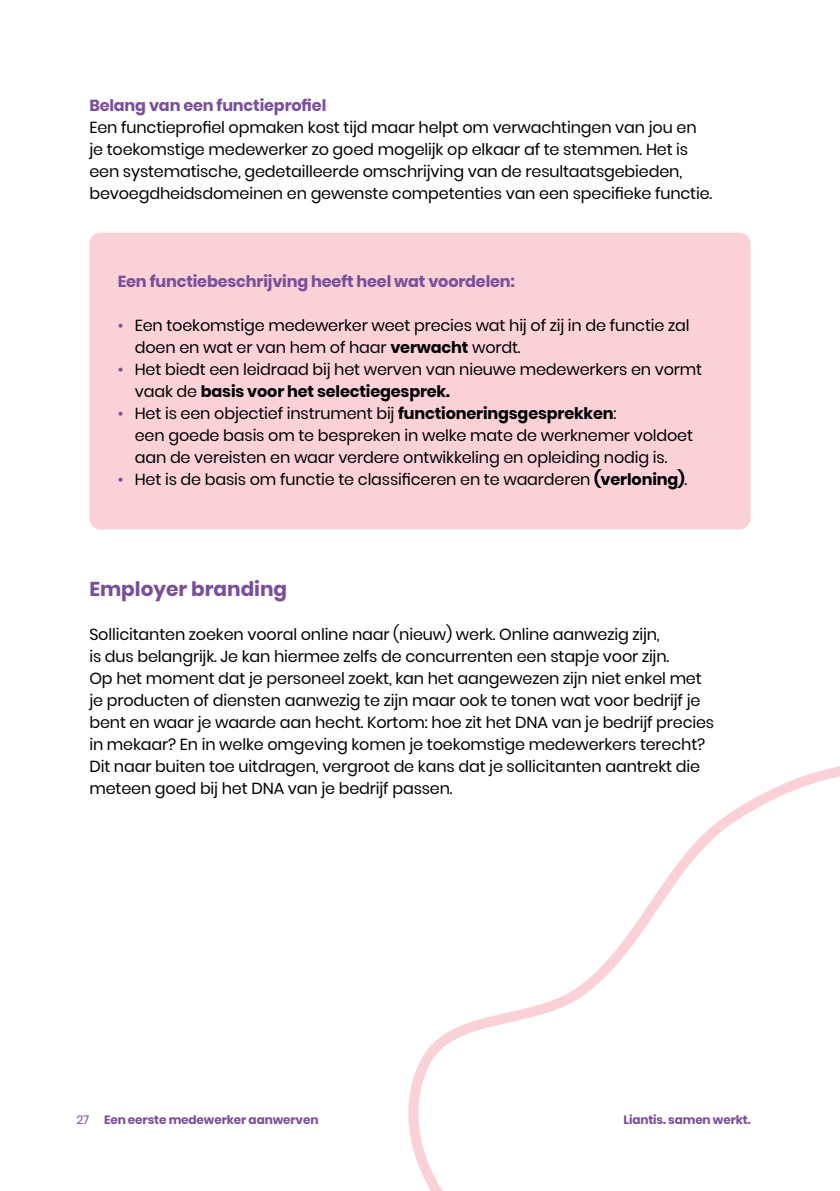
<style>
.page{position:relative;width:840px;height:1191px;background:#fff}
.page>*{position:absolute;margin:0;border:0;box-sizing:border-box;transform-origin:0 0}
.t1{font:700 20px "Poppins";color:#7a4f9a}
.t2{font:16px/22px "Poppins";letter-spacing:-.01em;color:#000}
.t3{font:700 16px "Poppins";letter-spacing:-.01em;color:#7a4f9a}
.t4{font:700 12px "Poppins";letter-spacing:-.01em;color:#7a4f9a}
.s1{color:#7a4f9a}
.s2{font-weight:700}
.s3{font-weight:400}
</style>
<div class="page">
<div style="left:89px;top:233px;width:661px;height:296px;background:#f9d1d7;border-radius:11px"></div>
<svg style="left:408px;top:766px;width:431px;height:425px"></svg>
<p class="t3" style="left:89px;top:96px;width:238px">Belang van een functieprofiel</p>
<p class="t2" style="left:89px;top:117px;width:624px">Een functieprofiel opmaken kost tijd maar helpt om verwachtingen van jou en je toekomstige medewerker zo goed mogelijk op elkaar af te stemmen. Het is een systematische, gedetailleerde omschrijving van de resultaatsgebieden, bevoegdheidsdomeinen en gewenste competenties van een specifieke functie.</p>
<p class="t3" style="left:118px;top:272px;width:398px">Een functiebeschrijving heeft heel wat voordelen:</p>
<p class="t2" style="left:135px;top:315px;width:556px;text-indent:-17px"><span class="s1">•</span> Een toekomstige medewerker weet precies wat hij of zij in de functie zal doen en wat er van hem of haar <span class="s2">verwacht</span> wordt.</p>
<p class="t2" style="left:135px;top:359px;width:568px;text-indent:-17px"><span class="s1">•</span> Het biedt een leidraad bij het werven van nieuwe medewerkers en vormt vaak de <span class="s2">basis voor het selectiegesprek.</span></p>
<p class="t2" style="left:135px;top:403px;width:559px;text-indent:-17px"><span class="s1">•</span> Het is een objectief instrument bij <span class="s2">functioneringsgesprekken</span>:<br>een goede basis om te bespreken in welke mate de werknemer voldoet aan de vereisten en waar verdere ontwikkeling en opleiding nodig is.</p>
<p class="t2" style="left:118px;top:469px;width:570px"><span class="s1">•</span> Het is de basis om functie te classificeren en te waarderen <span class="s2">(verloning)</span>.</p>
<p class="t1" style="left:89px;top:577px;width:199px">Employer branding</p>
<p class="t2" style="left:89px;top:623px;width:626px">Sollicitanten zoeken vooral online naar (nieuw) werk. Online aanwezig zijn,<br>is dus belangrijk. Je kan hiermee zelfs de concurrenten een stapje voor zijn.<br>Op het moment dat je personeel zoekt, kan het aangewezen zijn niet enkel met je producten of diensten aanwezig te zijn maar ook te tonen wat voor bedrijf je bent en waar je waarde aan hecht. Kortom: hoe zit het DNA van je bedrijf precies in mekaar? En in welke omgeving komen je toekomstige medewerkers terecht?<br>Dit naar buiten toe uitdragen, vergroot de kans dat je sollicitanten aantrekt die meteen goed bij het DNA van je bedrijf passen.</p>
<p class="t4" style="left:77px;top:1112px;width:243px"><span class="s3">27</span> Een eerste medewerker aanwerven</p>
<p class="t4" style="left:623px;top:1112px;width:129px">Liantis. samen werkt.</p>
</div>
